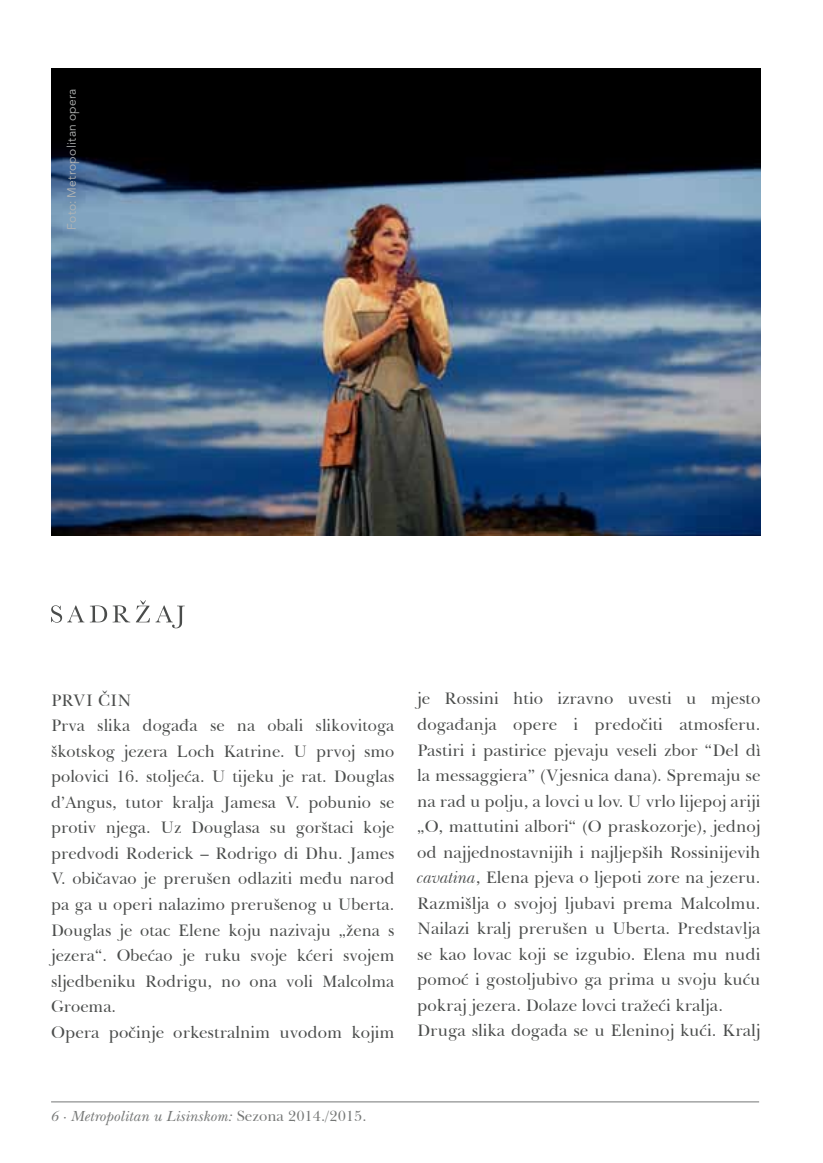
<style>
.page{position:relative;width:823px;height:1163px;background:#fff}
.page>*{position:absolute;margin:0;border:0;box-sizing:border-box;transform-origin:0 0}
.t1{font:17px/25.4px "Baskerville L2";color:#4a4c4b}
.t2{font:italic 15px "Baskerville";color:#757776}
.t3{font:12px "Avenir";letter-spacing:.03em;color:#b3b5b4}
.s1{font-family:"Minion Pro"}
.s2{font-style:italic}
.s3{font-family:"Baskerville L2";font-style:normal}
</style>
<div class="page">
<hr style="left:51px;top:1101px;width:707px;height:1px;background:#757776">
<img style="left:51px;top:68px;width:709px;height:467px">
<svg style="left:51px;top:600px;width:134px;height:28px"></svg>
<p class="t3" style="left:65px;top:229px;width:143px;rotate:-90deg">Foto: Metropolitan opera</p>
<p class="t1" style="left:51px;top:687px;width:345px">PRVI ČIN<br>Prva slika događa se na obali slikovitoga škotskog jezera Loch Katrine. U prvoj smo polovici 16. stoljeća. U tijeku je rat. Douglas d’Angus, tutor kralja Jamesa V. pobunio se protiv njega. Uz Douglasa su gorštaci koje predvodi Roderick – Rodrigo di Dhu. James V. običavao je prerušen odlaziti među narod pa ga u operi nalazimo prerušenog u Uberta.<br>Douglas je otac Elene koju nazivaju „žena s jezera“. Obećao je ruku svoje kćeri svojem sljedbeniku Rodrigu, no ona voli Malcolma Groema.<br>Opera počinje orkestralnim uvodom kojim</p>
<p class="t1" style="left:417px;top:686px;width:345px">je Rossini htio izravno uvesti u mjesto događanja opere i predočiti atmosferu.<br>Pastiri i pastirice pjevaju veseli zbor “Del d<span class="s1">ì </span>la messaggiera” (Vjesnica dana). Spremaju se na rad u polju, a lovci u lov. U vrlo lijepoj ariji „O, mattutini albori“ (O praskozorje), jednoj od najjednostavnijih i najljepših Rossinijevih <span class="s2">cavatina</span>, Elena pjeva o ljepoti zore na jezeru.<br>Razmišlja o svojoj ljubavi prema Malcolmu.<br>Nailazi kralj prerušen u Uberta. Predstavlja se kao lovac koji se izgubio. Elena mu nudi pomoć i gostoljubivo ga prima u svoju kuću pokraj jezera. Dolaze lovci tražeći kralja.<br>Druga slika događa se u Eleninoj kući. Kralj</p>
<p class="t2" style="left:51px;top:1106px;width:317px">6 · Metropolitan u Lisinskom: <span class="s3">Sezona 2014./2015.</span></p>
</div>
